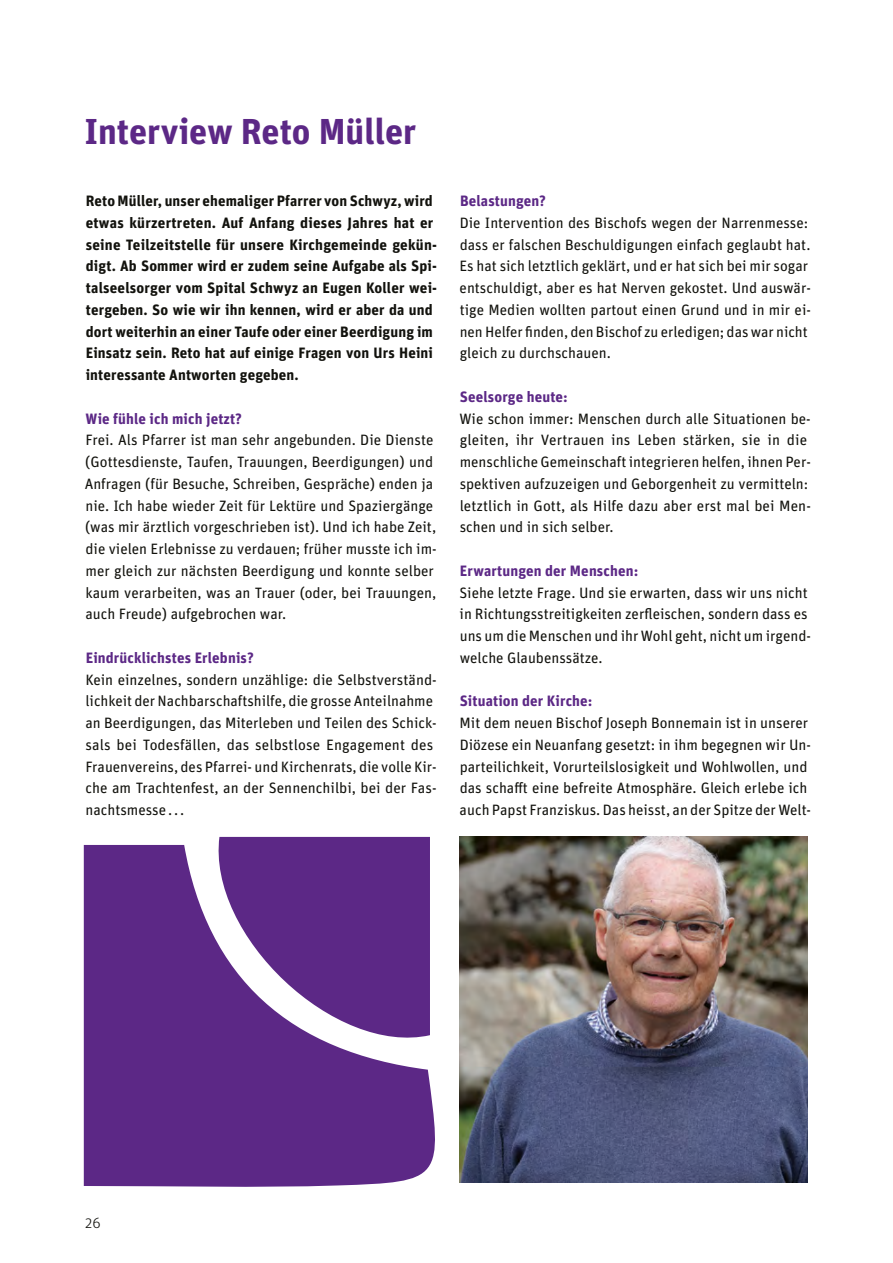
<style>
.page{position:relative;width:893px;height:1263px;background:#fff}
.page>*{position:absolute;margin:0;border:0;box-sizing:border-box;transform-origin:0 0}
.t1{font:700 36px "Unit OT";color:#5c2886}
.t2{font:15px/21.8px "Unit OT";color:#12120d}
.t3{font:700 15px/21.8px "Unit OT";letter-spacing:.01em;color:#12120d}
.t4{font:700 15px "Unit OT";letter-spacing:.01em;color:#5c2886}
.t5{font:300 15px "Unit OT";color:#12120d}
</style>
<div class="page">
<img style="left:459px;top:837px;width:349px;height:346px">
<div style="left:84px;top:845px;width:351px;height:342px;background:#5c2886"></div>
<svg style="left:207px;top:837px;width:223px;height:219px;fill:#5c2886"></svg>
<h1 class="t1" style="left:84px;top:108px;width:333px">Interview Reto Müller</h1>
<p class="t3" style="left:86px;top:190px;width:353px">Reto Müller, unser ehemaliger Pfarrer von Schwyz, wird etwas kürzertreten. Auf Anfang dieses Jahres hat er seine Teilzeitstelle für unsere Kirchgemeinde gekün&shy;digt. Ab Sommer wird er zudem seine Aufgabe als Spi&shy;talseelsorger vom Spital Schwyz an Eugen Koller wei&shy;tergeben. So wie wir ihn kennen, wird er aber da und dort weiterhin an einer Taufe oder einer Beerdigung im Einsatz sein. Reto hat auf einige Fragen von Urs Heini interessante Antworten gegeben.</p>
<p class="t4" style="left:86px;top:409px;width:158px">Wie fühle ich mich jetzt?</p>
<p class="t2" style="left:85px;top:429px;width:353px">Frei. Als Pfarrer ist man sehr angebunden. Die Dienste (Gottesdienste, Taufen, Trauungen, Beerdigungen) und Anfragen (für Besuche, Schreiben, Gespräche) enden ja nie. Ich habe wieder Zeit für Lektüre und Spaziergänge (was mir ärztlich vorgeschrieben ist). Und ich habe Zeit, die vielen Erlebnisse zu verdauen; früher musste ich im&shy;mer gleich zur nächsten Beerdigung und konnte selber kaum verarbeiten, was an Trauer (oder, bei Trauungen, auch Freude) aufgebrochen war.</p>
<p class="t4" style="left:86px;top:648px;width:170px">Eindrücklichstes Erlebnis?</p>
<p class="t2" style="left:85px;top:668px;width:353px">Kein einzelnes, sondern unzählige: die Selbstverständ&shy;lichkeit der Nachbarschaftshilfe, die grosse Anteilnahme an Beerdigungen, das Miterleben und Teilen des Schick&shy;sals bei Todesfällen, das selbstlose Engagement des Frauenvereins, des Pfarrei- und Kirchenrats, die volle Kir&shy;che am Trachtenfest, an der Sennenchilbi, bei der Fas&shy;nachtsmesse ...</p>
<p class="t4" style="left:460px;top:191px;width:87px">Belastungen?</p>
<p class="t2" style="left:460px;top:212px;width:353px">Die Intervention des Bischofs wegen der Narrenmesse: dass er falschen Beschuldigungen einfach geglaubt hat.<br>Es hat sich letztlich geklärt, und er hat sich bei mir sogar entschuldigt, aber es hat Nerven gekostet. Und auswär&shy;tige Medien wollten partout einen Grund und in mir ei&shy;nen Helfer finden, den Bischof zu erledigen; das war nicht gleich zu durchschauen.</p>
<p class="t4" style="left:460px;top:387px;width:110px">Seelsorge heute:</p>
<p class="t2" style="left:459px;top:407px;width:353px">Wie schon immer: Menschen durch alle Situationen be&shy;gleiten, ihr Vertrauen ins Leben stärken, sie in die menschliche Gemeinschaft integrieren helfen, ihnen Per&shy;spektiven aufzuzeigen und Geborgenheit zu vermitteln: letztlich in Gott, als Hilfe dazu aber erst mal bei Men&shy;schen und in sich selber.</p>
<p class="t4" style="left:460px;top:561px;width:180px">Erwartungen der Menschen:</p>
<p class="t2" style="left:459px;top:581px;width:353px">Siehe letzte Frage. Und sie erwarten, dass wir uns nicht in Richtungsstreitigkeiten zerfleischen, sondern dass es uns um die Menschen und ihr Wohl geht, nicht um irgend&shy;welche Glaubenssätze.</p>
<p class="t4" style="left:460px;top:691px;width:134px">Situation der Kirche:</p>
<p class="t2" style="left:460px;top:712px;width:353px">Mit dem neuen Bischof Joseph Bonnemain ist in unserer Diözese ein Neuanfang gesetzt: in ihm begegnen wir Un&shy;parteilichkeit, Vorurteilslosigkeit und Wohlwollen, und das schafft eine befreite Atmosphäre. Gleich erlebe ich auch Papst Franziskus. Das heisst, an der Spitze der Welt-</p>
<p class="t5" style="left:85px;top:1214px;width:17px">26</p>
</div>
